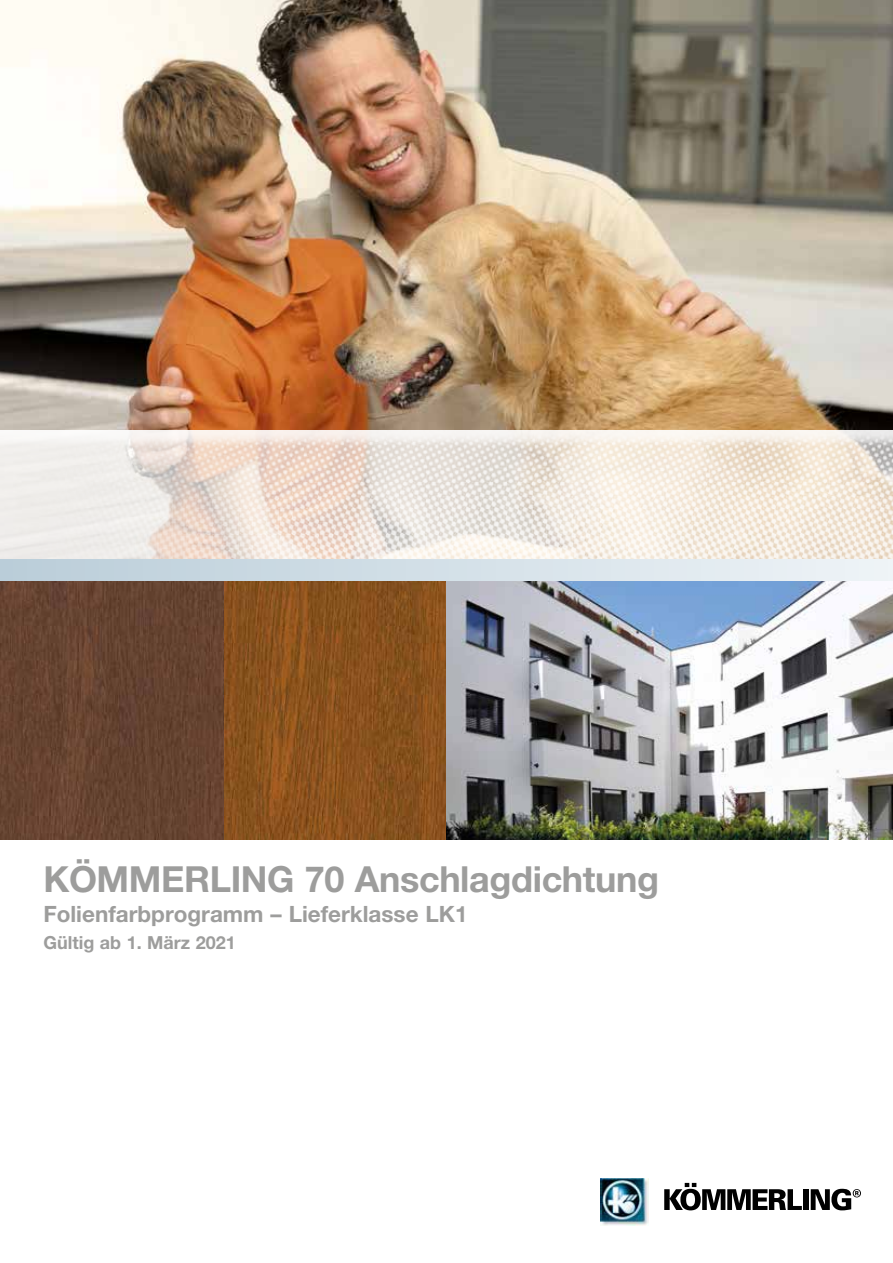
<style>
.page{position:relative;width:893px;height:1263px;background:#fff}
.page>*{position:absolute;margin:0;border:0;box-sizing:border-box;transform-origin:0 0}
.t1{font:700 36px "Helvetica Neue CE";letter-spacing:-.01em;color:#9d9d9c}
.t2{font:700 22.5px "Helvetica Neue CE";color:#9d9d9c}
.t3{font:700 18px "Helvetica Neue CE";color:#9d9d9c}
</style>
<div class="page">
<img style="left:0;top:0;width:893px;height:431px">
<img style="left:223px;top:580px;width:223px;height:260px">
<div style="left:0;top:576px;width:223px;height:264px;background:#654331"></div>
<img style="left:446px;top:580px;width:447px;height:260px">
<img style="left:601px;top:1179px;width:1px;height:44px">
<svg style="left:664px;top:1183px;width:138px;height:27px"></svg>
<div style="left:803px;top:1189px;width:6px;height:21px;background:#000"></div>
<svg style="left:810px;top:1188px;width:51px;height:22px"></svg>
<img style="left:602px;top:1179px;width:47px;height:46px">
<img style="left:0;top:431px;width:893px;height:128px">
<div style="left:0;top:559px;width:893px;height:21px;background:linear-gradient(to right,#bacdd9,#eef4f7)"></div>
<h1 class="t1" style="left:43px;top:857px;width:617px">KÖMMERLING 70 Anschlagdichtung</h1>
<p class="t2" style="left:43px;top:900px;width:426px">Folienfarbprogramm – Lieferklasse LK1</p>
<p class="t3" style="left:43px;top:931px;width:194px">Gültig ab 1. März 2021</p>
</div>
